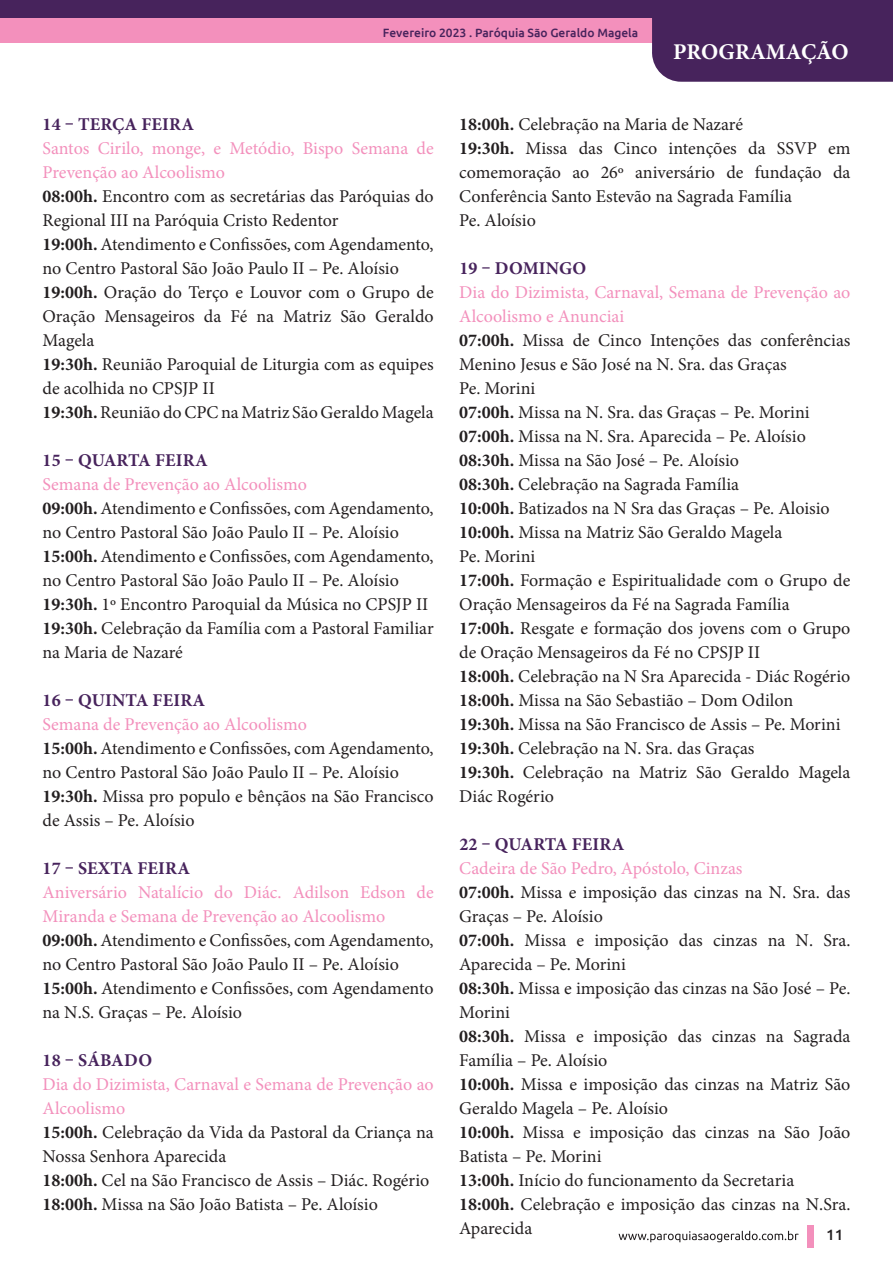
<style>
.page{position:relative;width:893px;height:1263px;background:#fff}
.page>*{position:absolute;margin:0;border:0;box-sizing:border-box;transform-origin:0 0}
.t1{font:700 22.5px "Minion Pro";color:#fff}
.t2{font:18px/24px "Minion Pro";color:#231f20}
.t3{font:18px/24px "Minion Pro";color:#f390bc}
.t4{font:700 18px "Minion Pro";letter-spacing:.01em;color:#47235c}
.t5{font:500 15px "Ubuntu";color:#231f20}
.t6{font:500 12px "Ubuntu";color:#47235c}
.s1{font-weight:700}
</style>
<div class="page">
<div style="left:807px;top:1225px;width:6px;height:23px;background:#f390bc"></div>
<svg style="left:619px;top:1231px;width:180px;height:11px"></svg>
<div style="left:0;top:0;width:893px;height:43px;background:#f390bc"></div>
<div style="left:0;top:0;width:893px;height:18px;background:#47235c"></div>
<div style="left:652px;top:18px;width:241px;height:64px;background:#47235c"></div>
<p class="t6" style="left:383px;top:25px;width:257px">Fevereiro 2023 . Paróquia São Geraldo Magela</p>
<p class="t1" style="left:673px;top:36px;width:177px">PROGRAMAÇÃO</p>
<p class="t4" style="left:43px;top:112px;width:153px">14 – TERÇA FEIRA</p>
<p class="t3" style="left:43px;top:136px;width:393px">Santos Cirilo, monge, e Metódio, Bispo Semana de<br>Prevenção ao Alcoolismo</p>
<p class="t2" style="left:43px;top:184px;width:393px"><span class="s1">08:00h.</span> Encontro com as secretárias das Paróquias do<br>Regional III na Paróquia Cristo Redentor</p>
<p class="t2" style="left:43px;top:232px;width:393px"><span class="s1">19:00h.</span> Atendimento e Confissões, com Agendamento, no Centro Pastoral São João Paulo II – Pe. Aloísio</p>
<p class="t2" style="left:43px;top:280px;width:393px;text-align:justify"><span class="s1">19:00h.</span> Oração do Terço e Louvor com o Grupo de Oração Mensageiros da Fé na Matriz São Geraldo Magela</p>
<p class="t2" style="left:43px;top:352px;width:393px"><span class="s1">19:30h.</span> Reunião Paroquial de Liturgia com as equipes de acolhida no CPSJP II</p>
<p class="t2" style="left:43px;top:400px;width:393px"><span class="s1">19:30h.</span> Reunião do CPC na Matriz São Geraldo Magela</p>
<p class="t4" style="left:43px;top:448px;width:167px">15 – QUARTA FEIRA</p>
<p class="t3" style="left:43px;top:472px;width:266px">Semana de Prevenção ao Alcoolismo</p>
<p class="t2" style="left:43px;top:496px;width:393px"><span class="s1">09:00h.</span> Atendimento e Confissões, com Agendamento, no Centro Pastoral São João Paulo II – Pe. Aloísio</p>
<p class="t2" style="left:43px;top:544px;width:393px"><span class="s1">15:00h.</span> Atendimento e Confissões, com Agendamento, no Centro Pastoral São João Paulo II – Pe. Aloísio</p>
<p class="t2" style="left:43px;top:592px;width:387px"><span class="s1">19:30h.</span> 1º Encontro Paroquial da Música no CPSJP II</p>
<p class="t2" style="left:43px;top:616px;width:393px"><span class="s1">19:30h.</span> Celebração da Família com a Pastoral Familiar na Maria de Nazaré</p>
<p class="t4" style="left:43px;top:688px;width:164px">16 – QUINTA FEIRA</p>
<p class="t3" style="left:43px;top:712px;width:266px">Semana de Prevenção ao Alcoolismo</p>
<p class="t2" style="left:43px;top:736px;width:393px"><span class="s1">15:00h.</span> Atendimento e Confissões, com Agendamento, no Centro Pastoral São João Paulo II – Pe. Aloísio</p>
<p class="t2" style="left:43px;top:784px;width:393px"><span class="s1">19:30h.</span> Missa pro populo e bênçãos na São Francisco de Assis – Pe. Aloísio</p>
<p class="t4" style="left:43px;top:856px;width:149px">17 – SEXTA FEIRA</p>
<p class="t3" style="left:43px;top:880px;width:393px">Aniversário Natalício do Diác. Adilson Edson de<br>Miranda e Semana de Prevenção ao Alcoolismo</p>
<p class="t2" style="left:43px;top:928px;width:393px"><span class="s1">09:00h.</span> Atendimento e Confissões, com Agendamento, no Centro Pastoral São João Paulo II – Pe. Aloísio</p>
<p class="t2" style="left:43px;top:976px;width:393px"><span class="s1">15:00h.</span> Atendimento e Confissões, com Agendamento na N.S. Graças – Pe. Aloísio</p>
<p class="t4" style="left:43px;top:1048px;width:111px">18 – SÁBADO</p>
<p class="t3" style="left:43px;top:1072px;width:393px">Dia do Dizimista, Carnaval e Semana de Prevenção ao<br>Alcoolismo</p>
<p class="t2" style="left:43px;top:1120px;width:393px"><span class="s1">15:00h.</span> Celebração da Vida da Pastoral da Criança na<br>Nossa Senhora Aparecida</p>
<p class="t2" style="left:43px;top:1168px;width:388px"><span class="s1">18:00h.</span> Cel na São Francisco de Assis – Diác. Rogério</p>
<p class="t2" style="left:43px;top:1192px;width:337px"><span class="s1">18:00h.</span> Missa na São João Batista – Pe. Aloísio</p>
<p class="t2" style="left:459px;top:112px;width:285px"><span class="s1">18:00h.</span> Celebração na Maria de Nazaré</p>
<p class="t2" style="left:459px;top:136px;width:393px;text-align:justify"><span class="s1">19:30h.</span> Missa das Cinco intenções da SSVP em comemoração ao 26º aniversário de fundação da Conferência Santo Estevão na Sagrada Família</p>
<p class="t2" style="left:459px;top:208px;width:78px">Pe. Aloísio</p>
<p class="t4" style="left:459px;top:256px;width:128px">19 – DOMINGO</p>
<p class="t3" style="left:459px;top:280px;width:393px">Dia do Dizimista, Carnaval, Semana de Prevenção ao<br>Alcoolismo e Anunciai</p>
<p class="t2" style="left:459px;top:328px;width:393px"><span class="s1">07:00h.</span> Missa de Cinco Intenções das conferências<br>Menino Jesus e São José na N. Sra. das Graças</p>
<p class="t2" style="left:459px;top:376px;width:78px">Pe. Morini</p>
<p class="t2" style="left:459px;top:400px;width:352px"><span class="s1">07:00h.</span> Missa na N. Sra. das Graças – Pe. Morini</p>
<p class="t2" style="left:459px;top:424px;width:348px"><span class="s1">07:00h.</span> Missa na N. Sra. Aparecida – Pe. Aloísio</p>
<p class="t2" style="left:459px;top:448px;width:281px"><span class="s1">08:30h.</span> Missa na São José – Pe. Aloísio</p>
<p class="t2" style="left:459px;top:472px;width:281px"><span class="s1">08:30h.</span> Celebração na Sagrada Família</p>
<p class="t2" style="left:459px;top:496px;width:372px"><span class="s1">10:00h.</span> Batizados na N Sra das Graças – Pe. Aloisio</p>
<p class="t2" style="left:459px;top:520px;width:325px"><span class="s1">10:00h.</span> Missa na Matriz São Geraldo Magela</p>
<p class="t2" style="left:459px;top:544px;width:78px">Pe. Morini</p>
<p class="t2" style="left:459px;top:568px;width:393px"><span class="s1">17:00h.</span> Formação e Espiritualidade com o Grupo de<br>Oração Mensageiros da Fé na Sagrada Família</p>
<p class="t2" style="left:459px;top:616px;width:393px"><span class="s1">17:00h.</span> Resgate e formação dos jovens com o Grupo de Oração Mensageiros da Fé no CPSJP II</p>
<p class="t2" style="left:459px;top:664px;width:393px"><span class="s1">18:00h.</span> Celebração na N Sra Aparecida - Diác Rogério</p>
<p class="t2" style="left:459px;top:688px;width:336px"><span class="s1">18:00h.</span> Missa na São Sebastião – Dom Odilon</p>
<p class="t2" style="left:459px;top:712px;width:383px"><span class="s1">19:30h.</span> Missa na São Francisco de Assis – Pe. Morini</p>
<p class="t2" style="left:459px;top:736px;width:297px"><span class="s1">19:30h.</span> Celebração na N. Sra. das Graças</p>
<p class="t2" style="left:459px;top:760px;width:393px"><span class="s1">19:30h.</span> Celebração na Matriz São Geraldo Magela<br>Diác Rogério</p>
<p class="t4" style="left:459px;top:832px;width:167px">22 – QUARTA FEIRA</p>
<p class="t3" style="left:459px;top:856px;width:285px">Cadeira de São Pedro, Apóstolo, Cinzas</p>
<p class="t2" style="left:459px;top:880px;width:393px"><span class="s1">07:00h.</span> Missa e imposição das cinzas na N. Sra. das<br>Graças – Pe. Aloísio</p>
<p class="t2" style="left:459px;top:928px;width:393px"><span class="s1">07:00h.</span> Missa e imposição das cinzas na N. Sra.<br>Aparecida – Pe. Morini</p>
<p class="t2" style="left:459px;top:976px;width:393px"><span class="s1">08:30h.</span> Missa e imposição das cinzas na São José – Pe.<br>Morini</p>
<p class="t2" style="left:459px;top:1024px;width:393px"><span class="s1">08:30h.</span> Missa e imposição das cinzas na Sagrada<br>Família – Pe. Aloísio</p>
<p class="t2" style="left:459px;top:1072px;width:393px"><span class="s1">10:00h.</span> Missa e imposição das cinzas na Matriz São<br>Geraldo Magela – Pe. Aloísio</p>
<p class="t2" style="left:459px;top:1120px;width:393px"><span class="s1">10:00h.</span> Missa e imposição das cinzas na São João<br>Batista – Pe. Morini</p>
<p class="t2" style="left:459px;top:1168px;width:336px"><span class="s1">13:00h.</span> Início do funcionamento da Secretaria</p>
<p class="t2" style="left:459px;top:1192px;width:393px"><span class="s1">18:00h.</span> Celebração e imposição das cinzas na N.Sra.<br>Aparecida</p>
<p class="t5" style="left:826px;top:1225px;width:19px">11</p>
</div>
